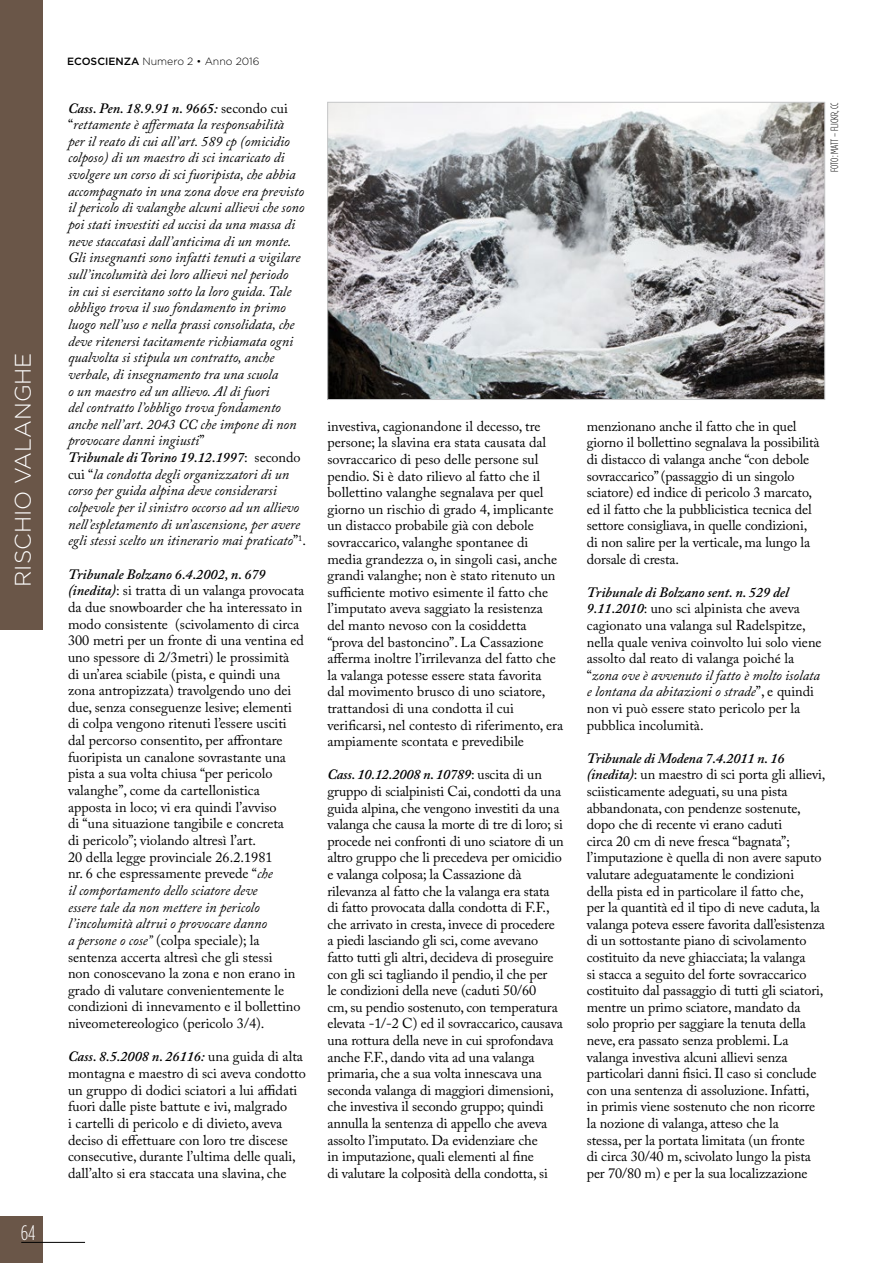
<style>
.page{position:relative;width:893px;height:1263px;background:#fff}
.page>*{position:absolute;margin:0;border:0;box-sizing:border-box;transform-origin:0 0}
.t1{font:300 22.5px "Gotham HTF";color:#fff}
.t2{font:300 condensed 21px "Gotham HTF";color:#fff}
.t3{font:14.25px/16.6px "Adobe Caslon Pro";letter-spacing:-.005em;color:#000}
.t4{font:italic 14.25px/16.6px "Adobe Caslon Pro";color:#000}
.t5{font:300 10.5px "Gotham HTF";color:#000}
.t6{font:300 condensed 10.5px "Gotham HTF";color:#000}
.s1{font-weight:500}
.s2{font-weight:600}
.s3{font-style:normal}
.s4{font-weight:600;font-style:italic}
.s5{font-style:italic}
</style>
<div class="page">
<div style="left:0;top:1216px;width:43px;height:47px;background:#6a5648"></div>
<hr style="left:21px;top:1242px;width:64px;height:1px;background:#000">
<div style="left:0;top:0;width:43px;height:629px;background:#6a5648"></div>
<img style="left:329px;top:104px;width:494px;height:294px">
<div style="left:327px;top:102px;width:498px;height:298px;border:1px solid #c6c7c8"></div>
<h1 class="t1" style="left:11px;top:587px;width:236px;rotate:-90deg">RISCHIO VALANGHE</h1>
<h2 class="t2" style="left:21px;top:1221px;width:16px">64</h2>
<p class="t5" style="left:67px;top:56px;width:194px"><span class="s1">ECOSCIENZA</span> Numero 2 • Anno 2016</p>
<p class="t4" style="left:68px;top:99px;width:239px"><span class="s2">Cass. Pen. 18.9.91 n. 9665:</span> <span class="s3">secondo cui “</span>rettamente è affermata la responsabilità<br>per il reato di cui all’art. 589 cp (omicidio colposo) di un maestro di sci incaricato di svolgere un corso di sci fuoripista, che abbia accompagnato in una zona dove era previsto il pericolo di valanghe alcuni allievi che sono poi stati investiti ed uccisi da una massa di neve staccatasi dall’anticima di un monte.<br>Gli insegnanti sono infatti tenuti a vigilare sull’incolumità dei loro allievi nel periodo<br>in cui si esercitano sotto la loro guida. Tale obbligo trova il suo fondamento in primo luogo nell’uso e nella prassi consolidata, che deve ritenersi tacitamente richiamata ogni qualvolta si stipula un contratto, anche verbale, di insegnamento tra una scuola<br>o un maestro ed un allievo. Al di fuori<br>del contratto l’obbligo trova fondamento anche nell’art. 2043 CC che impone di non provocare danni ingiusti<span class="s3">”<br></span><span class="s2">Tribunale di Torino 19.12.1997</span><span class="s3">: secondo cui “</span>la condotta degli organizzatori di un corso per guida alpina deve considerarsi colpevole per il sinistro occorso ad un allievo nell’espletamento di un’ascensione, per avere egli stessi scelto un itinerario mai praticato<span class="s3">”</span><sup>1</sup><span class="s3">.</span></p>
<p class="t3" style="left:68px;top:565px;width:238px"><span class="s4">Tribunale Bolzano 6.4.2002, n. 679 (inedita)</span>: si tratta di un valanga provocata da due snowboarder che ha interessato in modo consistente (scivolamento di circa 300 metri per un fronte di una ventina ed uno spessore di 2/3metri) le prossimità<br>di un’area sciabile (pista, e quindi una zona antropizzata) travolgendo uno dei due, senza conseguenze lesive; elementi di colpa vengono ritenuti l’essere usciti dal percorso consentito, per affrontare fuoripista un canalone sovrastante una pista a sua volta chiusa “per pericolo valanghe”, come da cartellonistica apposta in loco; vi era quindi l’avviso<br>di “una situazione tangibile e concreta<br>di pericolo”; violando altresì l’art.<br>20 della legge provinciale 26.2.1981<br>nr. 6 che espressamente prevede “<span class="s5">che<br>il comportamento dello sciatore deve<br>essere tale da non mettere in pericolo l’incolumità altrui o provocare danno<br>a persone o cose”</span> (colpa speciale); la sentenza accerta altresì che gli stessi<br>non conoscevano la zona e non erano in grado di valutare convenientemente le condizioni di innevamento e il bollettino niveometereologico (pericolo 3/4).</p>
<p class="t3" style="left:68px;top:1048px;width:239px"><span class="s4">Cass. 8.5.2008 n. 26116:</span> una guida di alta montagna e maestro di sci aveva condotto un gruppo di dodici sciatori a lui affidati fuori dalle piste battute e ivi, malgrado<br>i cartelli di pericolo e di divieto, aveva deciso di effettuare con loro tre discese consecutive, durante l’ultima delle quali, dall’alto si era staccata una slavina, che</p>
<p class="t3" style="left:327px;top:417px;width:237px">investiva, cagionandone il decesso, tre persone; la slavina era stata causata dal sovraccarico di peso delle persone sul pendio. Si è dato rilievo al fatto che il bollettino valanghe segnalava per quel giorno un rischio di grado 4, implicante un distacco probabile già con debole sovraccarico, valanghe spontanee di media grandezza o, in singoli casi, anche grandi valanghe; non è stato ritenuto un sufficiente motivo esimente il fatto che l’imputato aveva saggiato la resistenza del manto nevoso con la cosiddetta “prova del bastoncino”. La Cassazione afferma inoltre l’irrilevanza del fatto che la valanga potesse essere stata favorita<br>dal movimento brusco di uno sciatore, trattandosi di una condotta il cui verificarsi, nel contesto di riferimento, era ampiamente scontata e prevedibile</p>
<p class="t3" style="left:327px;top:766px;width:238px"><span class="s4">Cass. 10.12.2008 n. 10789</span>: uscita di un gruppo di scialpinisti Cai, condotti da una guida alpina, che vengono investiti da una valanga che causa la morte di tre di loro; si procede nei confronti di uno sciatore di un altro gruppo che li precedeva per omicidio e valanga colposa; la Cassazione dà rilevanza al fatto che la valanga era stata di fatto provocata dalla condotta di F.F., che arrivato in cresta, invece di procedere a piedi lasciando gli sci, come avevano fatto tutti gli altri, decideva di proseguire con gli sci tagliando il pendio, il che per<br>le condizioni della neve (caduti 50/60<br>cm, su pendio sostenuto, con temperatura elevata -1/-2 C) ed il sovraccarico, causava una rottura della neve in cui sprofondava anche F.F., dando vita ad una valanga primaria, che a sua volta innescava una seconda valanga di maggiori dimensioni, che investiva il secondo gruppo; quindi annulla la sentenza di appello che aveva assolto l’imputato. Da evidenziare che<br>in imputazione, quali elementi al fine<br>di valutare la colposità della condotta, si</p>
<p class="t6" style="left:829px;top:172px;width:71px;rotate:-90deg">FOTO: MATT – FLICKR, CC</p>
<p class="t3" style="left:587px;top:417px;width:234px">menzionano anche il fatto che in quel giorno il bollettino segnalava la possibilità di distacco di valanga anche “con debole sovraccarico” (passaggio di un singolo sciatore) ed indice di pericolo 3 marcato, ed il fatto che la pubblicistica tecnica del settore consigliava, in quelle condizioni, di non salire per la verticale, ma lungo la dorsale di cresta.</p>
<p class="t3" style="left:587px;top:583px;width:236px"><span class="s4">Tribunale di Bolzano sent. n. 529 del 9.11.2010</span>: uno sci alpinista che aveva cagionato una valanga sul Radelspitze, nella quale veniva coinvolto lui solo viene assolto dal reato di valanga poiché la “<span class="s5">zona ove è avvenuto il fatto è molto isolata e lontana da abitazioni o strade</span>”, e quindi non vi può essere stato pericolo per la pubblica incolumità.</p>
<p class="t3" style="left:587px;top:749px;width:240px"><span class="s4">Tribunale di Modena 7.4.2011 n. 16 (inedita)</span>: un maestro di sci porta gli allievi, sciisticamente adeguati, su una pista abbandonata, con pendenze sostenute, dopo che di recente vi erano caduti<br>circa 20 cm di neve fresca “bagnata”; l’imputazione è quella di non avere saputo valutare adeguatamente le condizioni<br>della pista ed in particolare il fatto che,<br>per la quantità ed il tipo di neve caduta, la valanga poteva essere favorita dall’esistenza di un sottostante piano di scivolamento costituito da neve ghiacciata; la valanga<br>si stacca a seguito del forte sovraccarico costituito dal passaggio di tutti gli sciatori, mentre un primo sciatore, mandato da solo proprio per saggiare la tenuta della neve, era passato senza problemi. La valanga investiva alcuni allievi senza particolari danni fisici. Il caso si conclude con una sentenza di assoluzione. Infatti,<br>in primis viene sostenuto che non ricorre la nozione di valanga, atteso che la<br>stessa, per la portata limitata (un fronte<br>di circa 30/40 m, scivolato lungo la pista per 70/80 m) e per la sua localizzazione</p>
</div>
